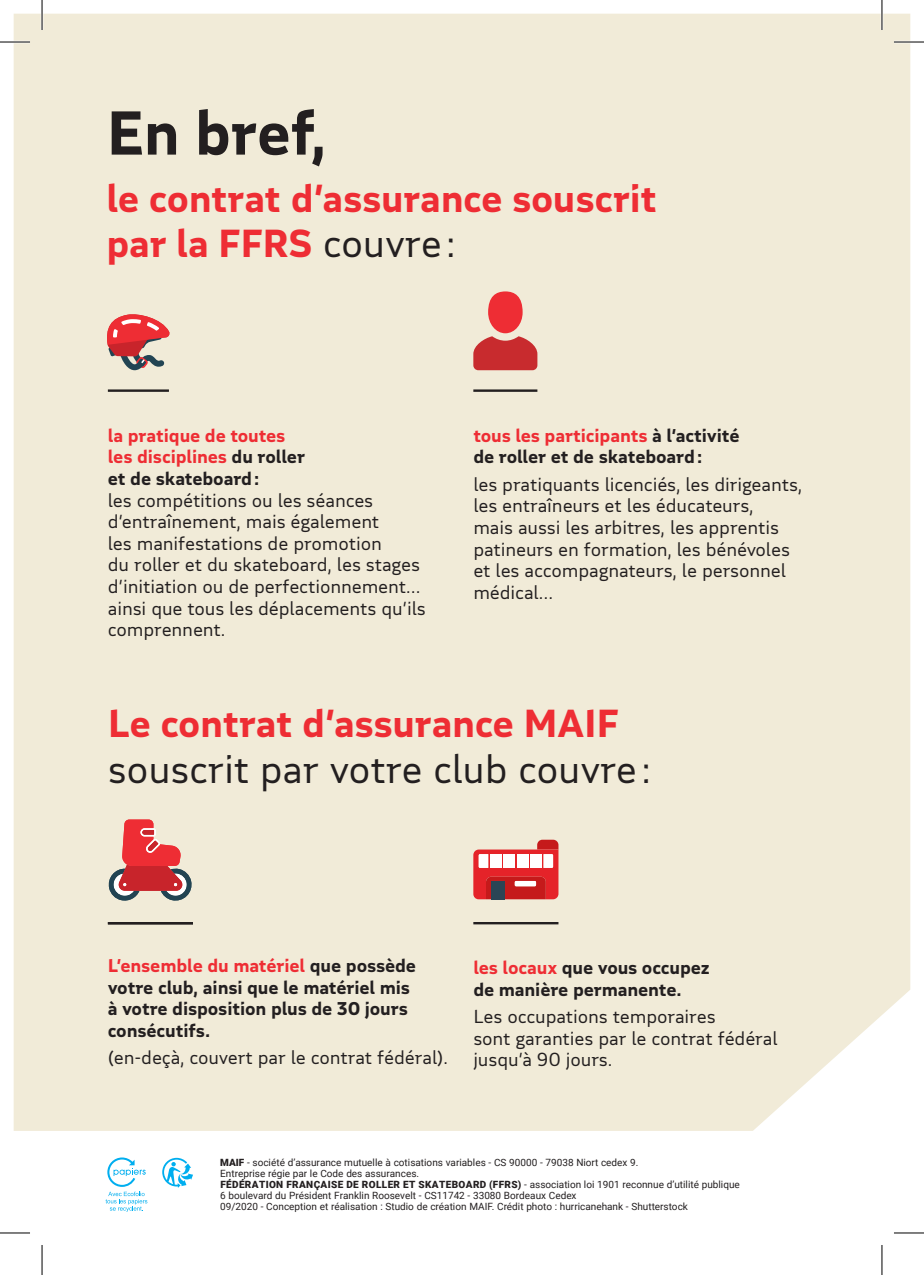
<style>
.page{position:relative;width:924px;height:1275px;background:#fff}
.page>*{position:absolute;margin:0;border:0;box-sizing:border-box;transform-origin:0 0}
.t1{font:700 60px "MAIF";letter-spacing:-.01em;color:#231f20}
.t2{font:38px/45.6px "MAIF";letter-spacing:-.01em;color:#231f20}
.t3{font:700 38px/45.6px "MAIF";letter-spacing:-.01em;color:#ee2d34}
.t4{font:18px/21.6px "MAIF";letter-spacing:-.01em;color:#231f20}
.t5{font:700 18px/21.6px "MAIF";letter-spacing:-.01em;color:#231f20}
.t6{font:700 18px/21.6px "MAIF";letter-spacing:-.01em;color:#ee2d34}
.Normal_e{font:10px/11px "Roboto";color:#231f20}
.s1{font-weight:400;color:#231f20}
.s2{color:#231f20}
.s3{color:#ee2d34}
.s4{font-weight:700;color:#ee2d34}
.s5{font-weight:900}
</style>
<div class="page">
<div style="left:14px;top:14px;width:895px;height:1117px;background:#f1ebd8"></div>
<hr style="left:108px;top:389px;width:61px;height:3px;background:#231f20">
<hr style="left:473px;top:389px;width:64px;height:3px;background:#231f20">
<svg style="left:105px;top:1157px;width:42px;height:54px"></svg>
<svg style="left:162px;top:1157px;width:31px;height:30px"></svg>
<hr style="left:108px;top:922px;width:85px;height:2px;background:#231f20">
<hr style="left:473px;top:922px;width:85px;height:2px;background:#231f20">
<svg style="left:473px;top:839px;width:85px;height:60px;background:#d85f5f"></svg>
<div style="left:530px;top:854px;width:11px;height:14px;background:#fff"></div>
<div style="left:517px;top:854px;width:11px;height:14px;background:#fff"></div>
<div style="left:503px;top:854px;width:11px;height:14px;background:#fff"></div>
<svg style="left:109px;top:819px;width:82px;height:82px;background:#d6807e"></svg>
<svg style="left:105px;top:313px;width:65px;height:57px;background:#d68380"></svg>
<svg style="left:473px;top:336px;width:64px;height:34px;background:#cd4545"></svg>
<div style="left:488px;top:291px;width:34px;height:42px;background:#ee2d34;border-radius:50%"></div>
<hr style="left:0;top:41px;width:30px;height:2px;background:#fff">
<hr style="left:893px;top:41px;width:30px;height:2px;background:#fff">
<hr style="left:41px;top:0;width:2px;height:30px;background:#fff">
<hr style="left:880px;top:0;width:2px;height:30px;background:#fff">
<hr style="left:0;top:42px;width:30px;height:1px;background:#000">
<hr style="left:893px;top:42px;width:30px;height:1px;background:#000">
<hr style="left:0;top:1232px;width:30px;height:1px;background:#000">
<hr style="left:893px;top:1232px;width:30px;height:1px;background:#000">
<hr style="left:42px;top:0;width:1px;height:30px;background:#000">
<hr style="left:42px;top:1245px;width:1px;height:30px;background:#000">
<hr style="left:881px;top:0;width:1px;height:30px;background:#000">
<hr style="left:881px;top:1245px;width:1px;height:30px;background:#000">
<p class="t1" style="left:106px;top:95px;width:222px">En bref,</p>
<p class="t3" style="left:106px;top:174px;width:552px">le contrat d’assurance souscrit par la FFRS <span class="s1">couvre:</span></p>
<p class="t6" style="left:108px;top:424px;width:199px">la pratique de toutes les disciplines <span class="s2">du roller et de skateboard:</span></p>
<p class="t4" style="left:108px;top:489px;width:319px">les compétitions ou les séances d’entraînement, mais également<br>les manifestations de promotion<br>du roller et du skateboard, les stages d’initiation ou de perfectionnement… ainsi que tous les déplacements qu’ils comprennent.</p>
<p class="t5" style="left:473px;top:424px;width:268px"><span class="s3">tous les participants</span> à l’activité de roller et de skateboard:</p>
<p class="t4" style="left:473px;top:473px;width:330px">les pratiquants licenciés, les dirigeants, les entraîneurs et les éducateurs,<br>mais aussi les arbitres, les apprentis patineurs en formation, les bénévoles et les accompagnateurs, le personnel médical…</p>
<p class="t2" style="left:108px;top:700px;width:544px"><span class="s4">Le contrat d’assurance MAIF </span>souscrit par votre club couvre:</p>
<p class="t5" style="left:108px;top:954px;width:310px"><span class="s3">L’ensemble du matériel</span> que possède votre club, ainsi que le matériel mis à votre disposition plus de 30 jours consécutifs.</p>
<p class="t4" style="left:108px;top:1046px;width:341px">(en-deçà, couvert par le contrat fédéral).</p>
<p class="t5" style="left:473px;top:956px;width:238px"><span class="s3">les locaux</span> que vous occupez de manière permanente.</p>
<p class="t4" style="left:473px;top:1005px;width:306px">Les occupations temporaires<br>sont garanties par le contrat fédéral jusqu’à 90 jours.</p>
<p class="Normal_e" style="left:220px;top:1156px;width:419px"><span class="s5">MAIF</span> - société d’assurance mutuelle à cotisations variables - CS 90000 - 79038 Niort cedex 9.</p>
<p class="Normal_e" style="left:220px;top:1167px;width:521px">Entreprise régie par le Code des assurances.<br><span class="s5">FÉDÉRATION FRANÇAISE DE ROLLER ET SKATEBOARD (FFRS)</span> - association loi 1901 reconnue d’utilité publique</p>
<p class="Normal_e" style="left:220px;top:1189px;width:358px">6 boulevard du Président Franklin Roosevelt - CS11742 - 33080 Bordeaux Cedex</p>
<p class="Normal_e" style="left:220px;top:1200px;width:469px">09/2020 - Conception et réalisation : Studio de création MAIF. Crédit photo : hurricanehank - Shutterstock</p>
</div>
